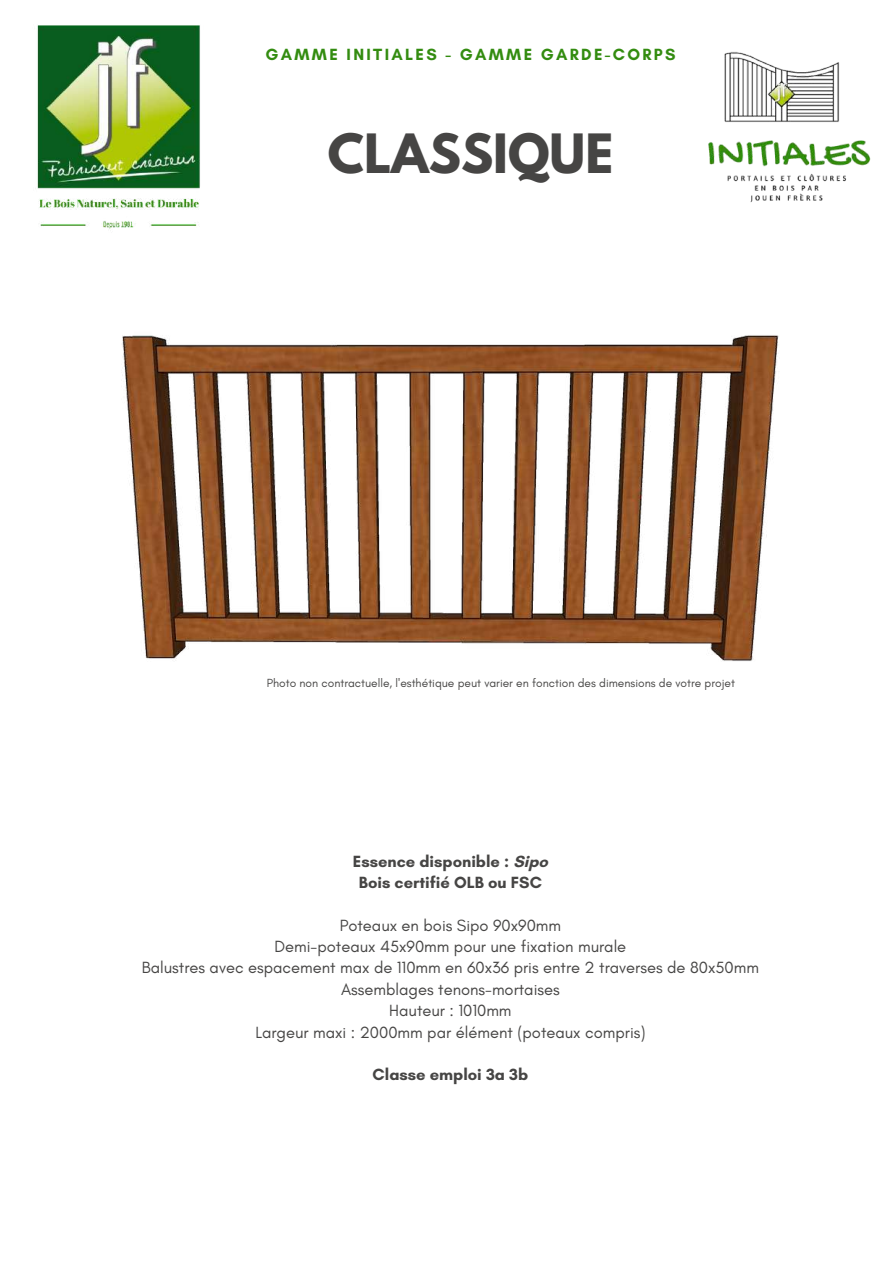
<style>
.page{position:relative;width:893px;height:1264px;background:#fff}
.page>*{position:absolute;margin:0;border:0;box-sizing:border-box;transform-origin:0 0}
.t1{font:700 48px "League Spartan";color:#464544}
.t2{font:16.5px/21.3px "Glacial Indifference";color:#464544;text-align:center}
.t3{font:700 16.5px/21.3px "Glacial Indifference";color:#464544;text-align:center}
.t4{font:700 16.5px "Glacial Indifference";letter-spacing:.14em;color:#338c10}
.t5{font:12px "Glacial Indifference";color:#464544}
</style>
<div class="page">
<img style="left:708px;top:52px;width:163px;height:150px">
<img style="left:37px;top:25px;width:163px;height:204px">
<img style="left:122px;top:335px;width:657px;height:326px">
<p class="t4" style="left:265px;top:44px;width:411px">GAMME INITIALES - GAMME GARDE-CORPS</p>
<h1 class="t1" style="left:328px;top:130px;width:287px">CLASSIQUE</h1>
<p class="t5" style="left:267px;top:675px;width:470px">Photo non contractuelle, l'esthétique peut varier en fonction des dimensions de votre projet</p>
<p class="t3" style="left:353px;top:850px;width:196px">Essence disponible : Sipo<br>Bois certifié OLB ou FSC</p>
<p class="t2" style="left:142px;top:914px;width:618px">Poteaux en bois Sipo 90x90mm<br>Demi-poteaux 45x90mm pour une fixation murale<br>Balustres avec espacement max de 110mm en 60x36 pris entre 2 traverses de 80x50mm Assemblages tenons-mortaises<br>Hauteur : 1010mm<br>Largeur maxi : 2000mm par élément (poteaux compris)</p>
<p class="t3" style="left:372px;top:1063px;width:157px">Classe emploi 3a 3b</p>
</div>
